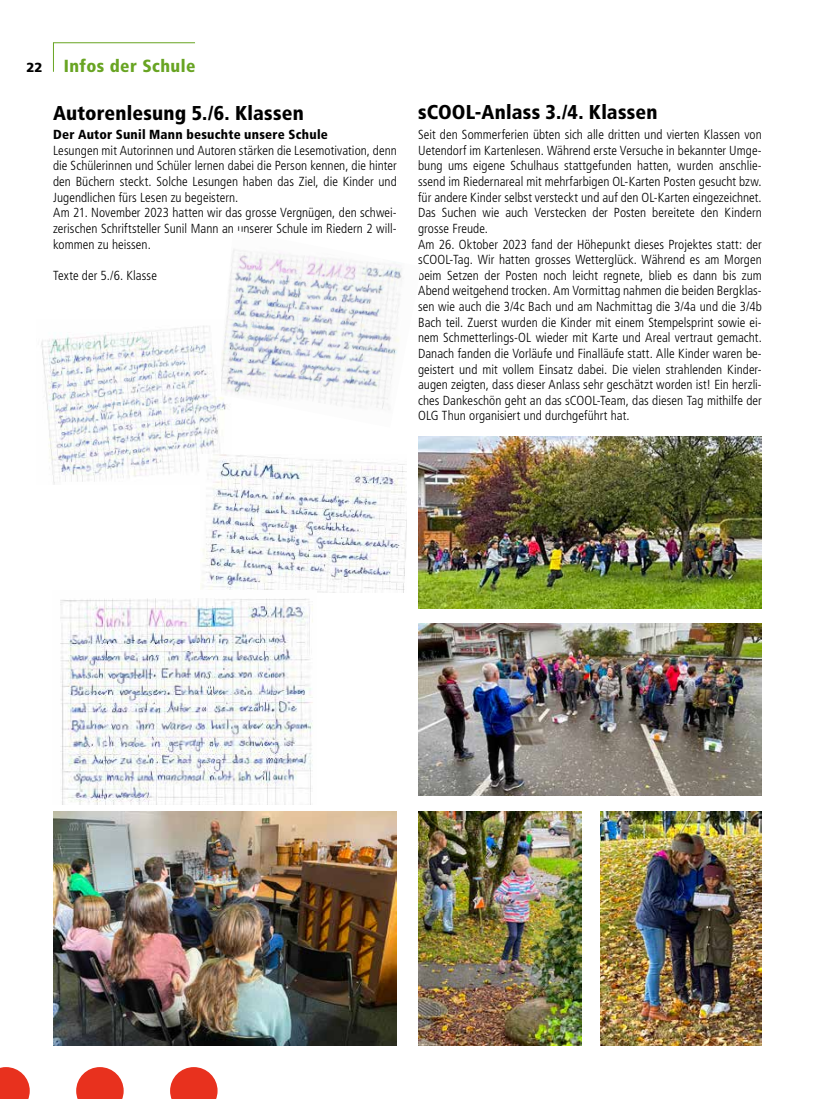
<style>
.page{position:relative;width:815px;height:1099px;background:#fff}
.page>*{position:absolute;margin:0;border:0;box-sizing:border-box;transform-origin:0 0}
.t1{font:900 condensed 20px "Frutiger LT Std";letter-spacing:.01em;color:#000}
.t2{font:900 condensed 17.5px "Frutiger LT Std";letter-spacing:.025em;color:#68a422}
.t3{font:300 condensed 13.12px/15.6px "Frutiger LT Std";letter-spacing:.005em;color:#000}
.t4{font:900 condensed 13.12px "Frutiger LT Std";letter-spacing:.02em;color:#000}
.s1{font-stretch:normal;font-size:13.12px;color:#000}
</style>
<div class="page">
<hr style="left:53px;top:42px;width:142px;height:1px;background:#68a422">
<svg style="left:76px;top:1067px;width:48px;height:31px"></svg>
<svg style="left:0;top:1067px;width:30px;height:31px"></svg>
<svg style="left:170px;top:1067px;width:48px;height:31px"></svg>
<svg style="left:53px;top:43px;width:1px;height:29px"></svg>
<img style="left:41px;top:326px;width:180px;height:158px">
<img style="left:53px;top:811px;width:344px;height:234px">
<img style="left:221px;top:249px;width:181px;height:162px">
<img style="left:201px;top:454px;width:206px;height:138px">
<img style="left:60px;top:590px;width:256px;height:214px">
<img style="left:418px;top:436px;width:344px;height:172px">
<img style="left:418px;top:623px;width:344px;height:172px">
<img style="left:418px;top:811px;width:163px;height:234px">
<img style="left:601px;top:811px;width:161px;height:234px">
<h2 class="t2" style="left:26px;top:55px;width:171px"><span class="s1">22</span> Infos der Schule</h2>
<h1 class="t1" style="left:53px;top:101px;width:252px">Autorenlesung 5./6. Klassen</h1>
<p class="t4" style="left:53px;top:127px;width:276px">Der Autor Sunil Mann besuchte unsere Schule</p>
<p class="t3" style="left:53px;top:143px;width:345px">Lesungen mit Autorinnen und Autoren stärken die Lesemotivation, denn die Schülerinnen und Schüler lernen dabei die Person kennen, die hinter den Büchern steckt. Solche Lesungen haben das Ziel, die Kinder und Jugendlichen fürs Lesen zu begeistern.<br>Am 21. November 2023 hatten wir das grosse Vergnügen, den schwei&shy;zerischen Schriftsteller Sunil Mann an unserer Schule im Riedern 2 will&shy;kommen zu heissen.</p>
<p class="t3" style="left:53px;top:268px;width:105px">Texte der 5./6. Klasse</p>
<h1 class="t1" style="left:418px;top:100px;width:241px">sCOOL-Anlass 3./4. Klassen</h1>
<p class="t3" style="left:418px;top:127px;width:345px">Seit den Sommerferien übten sich alle dritten und vierten Klassen von Uetendorf im Kartenlesen. Während erste Versuche in bekannter Umge&shy;bung ums eigene Schulhaus stattgefunden hatten, wurden anschlie&shy;ssend im Riedernareal mit mehrfarbigen OL-Karten Posten gesucht bzw. für andere Kinder selbst versteckt und auf den OL-Karten eingezeichnet.<br>Das Suchen wie auch Verstecken der Posten bereitete den Kindern grosse Freude.<br>Am 26. Oktober 2023 fand der Höhepunkt dieses Projektes statt: der sCOOL-Tag. Wir hatten grosses Wetterglück. Während es am Morgen beim Setzen der Posten noch leicht regnete, blieb es dann bis zum Abend weitgehend trocken. Am Vormittag nahmen die beiden Bergklas&shy;sen wie auch die 3/4c Bach und am Nachmittag die 3/4a und die 3/4b Bach teil. Zuerst wurden die Kinder mit einem Stempelsprint sowie ei&shy;nem Schmetterlings-OL wieder mit Karte und Areal vertraut gemacht.<br>Danach fanden die Vorläufe und Finalläufe statt. Alle Kinder waren be&shy;geistert und mit vollem Einsatz dabei. Die vielen strahlenden Kinder&shy;augen zeigten, dass dieser Anlass sehr geschätzt worden ist! Ein herzli&shy;ches Dankeschön geht an das sCOOL-Team, das diesen Tag mithilfe der OLG Thun organisiert und durchgeführt hat.</p>
</div>
